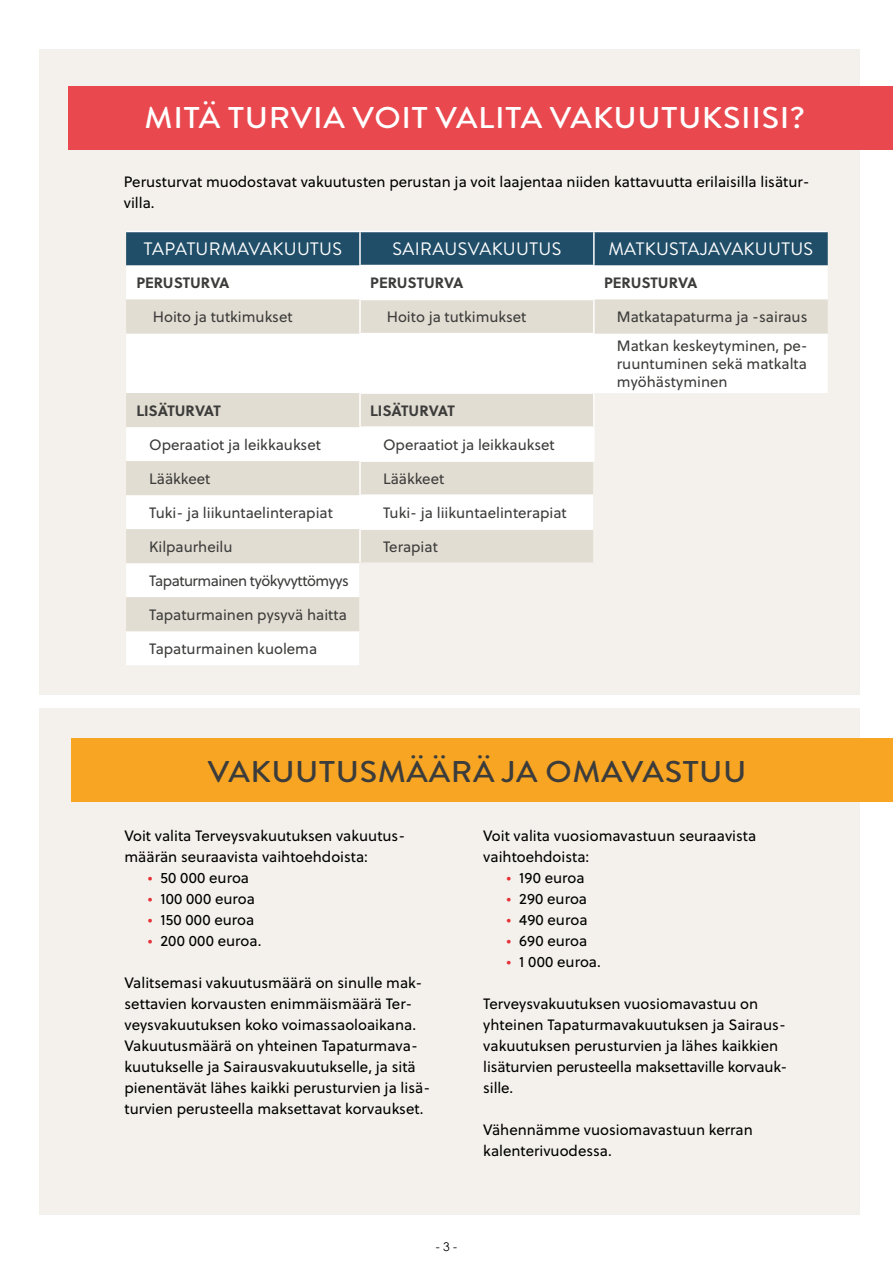
<style>
.page{position:relative;width:893px;height:1263px;background:#fff}
.page>*{position:absolute;margin:0;border:0;box-sizing:border-box;transform-origin:0 0}
.t1{font:500 30px "Brandon Grotesque";letter-spacing:.02em;color:#fff;scale:1.08 1}
.t2{font:500 30px "Brandon Grotesque";letter-spacing:.02em;color:#3c3c3b;scale:1.08 1}
.Paragraph_laatikon_otsikot{font:18px "Brandon Grotesque";letter-spacing:.02em;color:#fff}
.Paragraph4_leipis{font:15px/21px "Soleil";color:#000}
.Paragraph9_taulukko_regular{font:15px/18px "Soleil";color:#3c3c3b;text-align:justify}
.Paragraph4_leipis_ei_rivirekisterissä{font:15px/21px "Soleil";color:#000}
.Paragraph6_Luettelomerkit_punainen{font:15px "Soleil";color:#000}
.Paragraph9_taulukko_regular-2{font:700 15px "Soleil";color:#3c3c3b}
.Paragraph9_taulukko_regular-3{font:15px "Soleil";letter-spacing:-.035em;color:#3c3c3b}
.t3{font:12px "Century Gothic";color:#000}
.s1{color:#e73037}
</style>
<div class="page">
<div style="left:39px;top:49px;width:821px;height:645px;background:#f4f1ec"></div>
<div style="left:69px;top:86px;width:824px;height:64px;background:#e9484e"></div>
<div style="left:39px;top:708px;width:821px;height:506px;background:#f4f1ec"></div>
<div style="left:71px;top:738px;width:822px;height:63px;background:#f7a523"></div>
<div style="left:126px;top:232px;width:702px;height:33px;background:#204e69"></div>
<svg style="left:126px;top:265px;width:702px;height:400px;fill:#fff"></svg>
<svg style="left:126px;top:299px;width:702px;height:332px"></svg>
<hr style="left:126px;top:231px;width:234px;height:1px;background:#fff">
<hr style="left:360px;top:231px;width:234px;height:1px;background:#fff">
<hr style="left:594px;top:231px;width:234px;height:1px;background:#fff">
<hr style="left:359px;top:232px;width:2px;height:33px;background:#fff">
<hr style="left:593px;top:232px;width:2px;height:33px;background:#fff">
<hr style="left:359px;top:265px;width:236px;height:1px;background:#fff">
<hr style="left:359px;top:266px;width:2px;height:33px;background:#fff">
<hr style="left:593px;top:266px;width:2px;height:33px;background:#fff">
<hr style="left:359px;top:299px;width:236px;height:1px;background:#fff">
<hr style="left:359px;top:300px;width:2px;height:33px;background:#fff">
<hr style="left:593px;top:300px;width:2px;height:33px;background:#fff">
<hr style="left:359px;top:333px;width:236px;height:1px;background:#fff">
<hr style="left:359px;top:334px;width:2px;height:58px;background:#fff">
<hr style="left:593px;top:334px;width:2px;height:58px;background:#fff">
<hr style="left:359px;top:392px;width:236px;height:2px;background:#fff">
<hr style="left:359px;top:394px;width:2px;height:32px;background:#fff">
<hr style="left:593px;top:394px;width:2px;height:32px;background:#fff">
<hr style="left:359px;top:426px;width:236px;height:2px;background:#fff">
<hr style="left:359px;top:428px;width:2px;height:32px;background:#fff">
<hr style="left:593px;top:428px;width:2px;height:32px;background:#fff">
<hr style="left:359px;top:460px;width:236px;height:2px;background:#fff">
<hr style="left:359px;top:462px;width:2px;height:32px;background:#fff">
<hr style="left:359px;top:494px;width:234px;height:2px;background:#fff">
<hr style="left:359px;top:496px;width:2px;height:32px;background:#fff">
<hr style="left:359px;top:528px;width:234px;height:2px;background:#fff">
<hr style="left:359px;top:530px;width:2px;height:32px;background:#fff">
<hr style="left:593px;top:462px;width:2px;height:33px;background:#f4f1ec">
<hr style="left:593px;top:495px;width:2px;height:34px;background:#f4f1ec">
<hr style="left:593px;top:529px;width:2px;height:33px;background:#f4f1ec">
<hr style="left:359px;top:562px;width:235px;height:2px;background:#f4f1ec">
<hr style="left:359px;top:564px;width:2px;height:33px;background:#f4f1ec">
<hr style="left:594px;top:562px;width:234px;height:2px;background:#f4f1ec">
<hr style="left:827px;top:564px;width:1px;height:33px;background:#f4f1ec">
<hr style="left:359px;top:597px;width:2px;height:34px;background:#f4f1ec">
<hr style="left:827px;top:597px;width:1px;height:34px;background:#f4f1ec">
<hr style="left:359px;top:631px;width:2px;height:34px;background:#f4f1ec">
<hr style="left:827px;top:631px;width:1px;height:34px;background:#f4f1ec">
<h1 class="t1" style="left:145px;top:97px;width:613px">MITÄ TURVIA VOIT VALITA VAKUUTUKSIISI?</h1>
<p class="Paragraph4_leipis_ei_rivirekisterissä" style="left:124px;top:171px;width:687px">Perusturvat muodostavat vakuutusten perustan ja voit laajentaa niiden kattavuutta erilaisilla lisätur&shy;villa.</p>
<p class="Paragraph_laatikon_otsikot" style="left:144px;top:236px;width:200px">TAPATURMAVAKUUTUS</p>
<p class="Paragraph_laatikon_otsikot" style="left:392px;top:236px;width:170px">SAIRAUSVAKUUTUS</p>
<p class="Paragraph_laatikon_otsikot" style="left:608px;top:236px;width:206px">MATKUSTAJAVAKUUTUS</p>
<p class="Paragraph9_taulukko_regular-2" style="left:136px;top:271px;width:95px">PERUSTURVA</p>
<p class="Paragraph9_taulukko_regular-2" style="left:370px;top:271px;width:95px">PERUSTURVA</p>
<p class="Paragraph9_taulukko_regular-2" style="left:604px;top:271px;width:95px">PERUSTURVA</p>
<p class="Paragraph9_taulukko_regular" style="left:153px;top:307px;width:141px">Hoito ja tutkimukset</p>
<p class="Paragraph9_taulukko_regular" style="left:387px;top:307px;width:141px">Hoito ja tutkimukset</p>
<p class="Paragraph9_taulukko_regular" style="left:617px;top:307px;width:192px">Matkatapaturma ja -sairaus</p>
<p class="Paragraph9_taulukko_regular" style="left:617px;top:336px;width:192px">Matkan keskeytyminen, pe&shy;ruuntuminen sekä matkalta myöhästyminen</p>
<p class="Paragraph9_taulukko_regular-2" style="left:136px;top:399px;width:86px">LISÄTURVAT</p>
<p class="Paragraph9_taulukko_regular-2" style="left:370px;top:399px;width:86px">LISÄTURVAT</p>
<p class="Paragraph9_taulukko_regular" style="left:149px;top:435px;width:173px">Operaatiot ja leikkaukset</p>
<p class="Paragraph9_taulukko_regular" style="left:383px;top:435px;width:173px">Operaatiot ja leikkaukset</p>
<p class="Paragraph9_taulukko_regular" style="left:149px;top:469px;width:63px">Lääkkeet</p>
<p class="Paragraph9_taulukko_regular" style="left:383px;top:469px;width:63px">Lääkkeet</p>
<p class="Paragraph9_taulukko_regular" style="left:149px;top:503px;width:185px">Tuki- ja liikuntaelinterapiat</p>
<p class="Paragraph9_taulukko_regular" style="left:383px;top:503px;width:185px">Tuki- ja liikuntaelinterapiat</p>
<p class="Paragraph9_taulukko_regular" style="left:149px;top:537px;width:85px">Kilpaurheilu</p>
<p class="Paragraph9_taulukko_regular" style="left:383px;top:537px;width:56px">Terapiat</p>
<p class="Paragraph9_taulukko_regular-3" style="left:149px;top:570px;width:201px">Tapaturmainen työkyvyttömyys</p>
<p class="Paragraph9_taulukko_regular" style="left:149px;top:605px;width:199px">Tapaturmainen pysyvä haitta</p>
<p class="Paragraph9_taulukko_regular" style="left:149px;top:639px;width:170px">Tapaturmainen kuolema</p>
<h1 class="t2" style="left:208px;top:751px;width:500px">VAKUUTUSMÄÄRÄ JA OMAVASTUU</h1>
<p class="Paragraph4_leipis" style="left:125px;top:825px;width:282px">Voit valita Terveysvakuutuksen vakuutus&shy;määrän seuraavista vaihtoehdoista:</p>
<p class="Paragraph6_Luettelomerkit_punainen" style="left:148px;top:867px;width:103px"><span class="s1">•</span> 50 000 euroa</p>
<p class="Paragraph6_Luettelomerkit_punainen" style="left:148px;top:888px;width:109px"><span class="s1">•</span> 100 000 euroa</p>
<p class="Paragraph6_Luettelomerkit_punainen" style="left:148px;top:909px;width:108px"><span class="s1">•</span> 150 000 euroa</p>
<p class="Paragraph6_Luettelomerkit_punainen" style="left:148px;top:930px;width:115px"><span class="s1">•</span> 200 000 euroa.</p>
<p class="Paragraph4_leipis" style="left:125px;top:972px;width:307px">Valitsemasi vakuutusmäärä on sinulle mak&shy;settavien korvausten enimmäismäärä Ter&shy;veysvakuutuksen koko voimassaoloaikana.<br>Vakuutusmäärä on yhteinen Tapaturmava&shy;kuutukselle ja Sairausvakuutukselle, ja sitä pienentävät lähes kaikki perusturvien ja lisä&shy;turvien perusteella maksettavat korvaukset.</p>
<p class="Paragraph4_leipis" style="left:483px;top:825px;width:274px">Voit valita vuosiomavastuun seuraavista vaihtoehdoista:</p>
<p class="Paragraph6_Luettelomerkit_punainen" style="left:507px;top:867px;width:80px"><span class="s1">•</span> 190 euroa</p>
<p class="Paragraph6_Luettelomerkit_punainen" style="left:507px;top:888px;width:82px"><span class="s1">•</span> 290 euroa</p>
<p class="Paragraph6_Luettelomerkit_punainen" style="left:507px;top:909px;width:82px"><span class="s1">•</span> 490 euroa</p>
<p class="Paragraph6_Luettelomerkit_punainen" style="left:507px;top:930px;width:82px"><span class="s1">•</span> 690 euroa</p>
<p class="Paragraph6_Luettelomerkit_punainen" style="left:507px;top:951px;width:96px"><span class="s1">•</span> 1 000 euroa.</p>
<p class="Paragraph4_leipis" style="left:483px;top:993px;width:306px">Terveysvakuutuksen vuosiomavastuu on yhteinen Tapaturmavakuutuksen ja Sairaus&shy;vakuutuksen perusturvien ja lähes kaikkien lisäturvien perusteella maksettaville korvauk&shy;sille.</p>
<p class="Paragraph4_leipis" style="left:483px;top:1119px;width:271px">Vähennämme vuosiomavastuun kerran kalenterivuodessa.</p>
<p class="t3" style="left:436px;top:1238px;width:23px">- 3 -</p>
</div>
